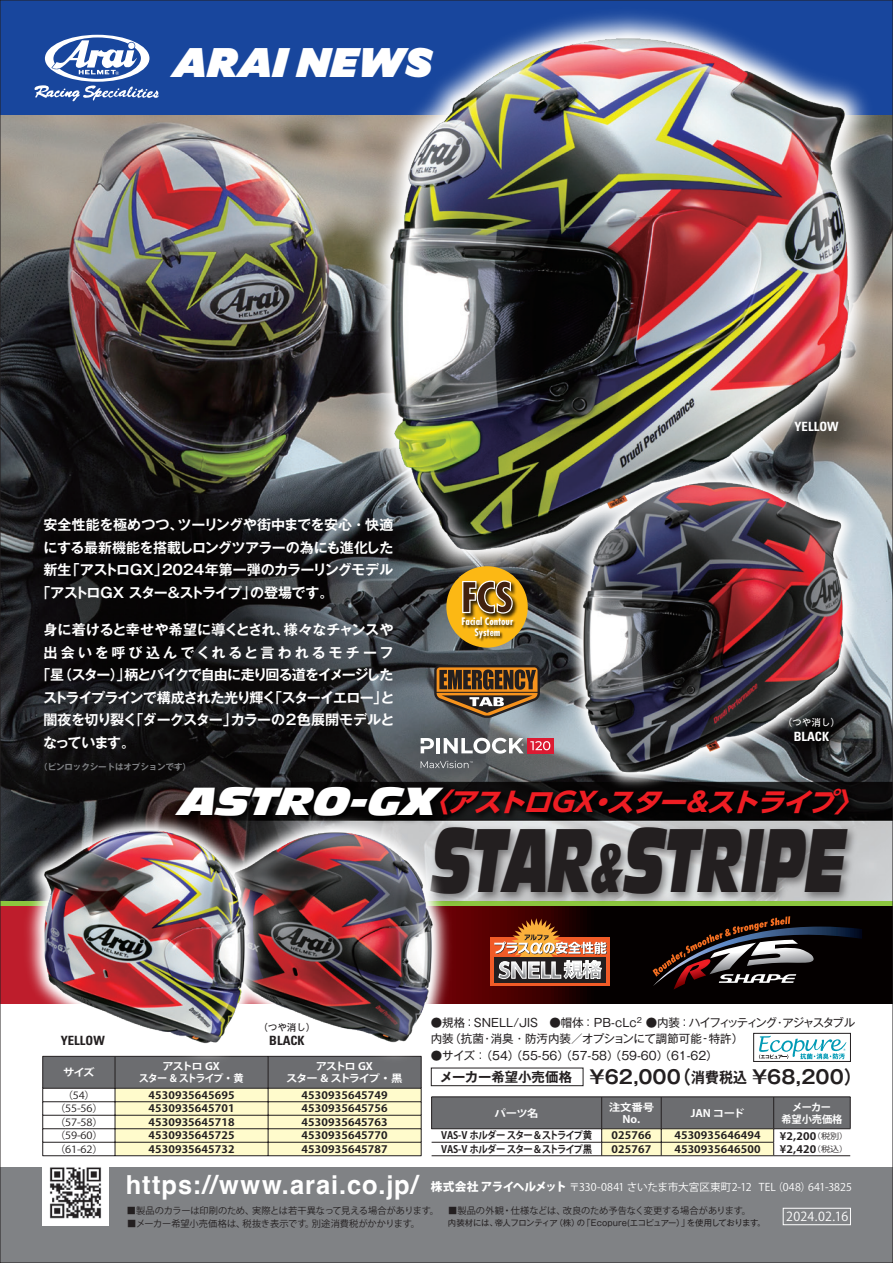
<style>
.page{position:relative;width:893px;height:1263px;background:#fff}
.page>*{position:absolute;margin:0;border:0;box-sizing:border-box;transform-origin:0 0}
.t1{font:italic 88.05px "Antique Olive Std Nord";color:#231f20;scale:.53 1}
.t2{font:italic 900 41.4px "Specter";color:#fff;scale:1.04 1}
.t3{font:italic 38.25px "Antique Olive Std Nord";color:#fff}
.t4{font:italic 700 26.4px "UD Shin Go Pro";color:#ee1d23;scale:1.05 1}
.t5{font:700 26.1px "Helvetica";letter-spacing:.04em;color:#fff}
.t6{font:700 18.6px "Gothic MB101 Pro De";color:#231f20}
.t7{font:700 14.1px "Gothic MB101 Pro De";letter-spacing:-.035em;color:#fff}
.t8{font:700 14.1px "Gothic MB101 Pro De";letter-spacing:-.09em;color:#fff}
.t9{font:700 14.1px "Gothic MB101 Pro De";letter-spacing:-.01em;color:#fff}
.t10{font:700 14.1px "Gothic MB101 Pro De";letter-spacing:-.065em;color:#fff}
.t11{font:700 14.1px "Gothic MB101 Pro De";letter-spacing:-.005em;color:#fff}
.t12{font:700 14.1px "Gothic MB101 Pro De";color:#fff}
.t13{font:700 14.1px "Gothic MB101 Pro De";letter-spacing:-.06em;color:#fff}
.t14{font:700 14.1px "Gothic MB101 Pro De";letter-spacing:.21em;color:#fff}
.t15{font:700 condensed 12.75px "Univers LT Std";color:#231f20}
.t16{font:700 condensed 12.75px "Univers LT Std";color:#fff}
.t17{font:12.45px "Koz Go Pro";letter-spacing:.015em;color:#fff}
.t18{font:11.4px/16.8px "Gothic MB101 Pro";color:#231f20}
.t19{font:700 11.4px/10.5px "Futura PT Cond";color:#fff;text-align:center}
.t20{font:10.65px "Koz Go Pro";color:#fff}
.t21{font:10.2px "Koz Go Pro Bold 90 pv RKSJ H";letter-spacing:.01em;color:#231f20;scale:1.11 1}
.t22{font:10.2px "Koz Go Pro Bold 90 pv RKSJ H";letter-spacing:-.09em;color:#231f20;scale:.92 1}
.t23{font:10.2px/12.1px "Koz Go Pro Bold 90 pv RKSJ H";letter-spacing:-.135em;color:#fff;text-align:center;scale:1.11 1}
.t24{font:10.2px/12.1px "Koz Go Pro Bold 90 pv RKSJ H";letter-spacing:-.09em;color:#fff;text-align:center;scale:1.11 1}
.t25{font:10.2px/12.1px "Koz Go Pro Bold 90 pv RKSJ H";letter-spacing:-.01em;color:#fff;text-align:center}
.t26{font:9.9px "Koz Go Pro Regular 90 pv RKSJ H";letter-spacing:-.01em;color:#231f20;scale:1.11 1}
.t27{font:700 9.6px "Futo Go B101 Pro";color:#231f20}
.t28{font:700 9.6px "Futo Go B101 Pro";color:#fff}
.t29{font:9.3px "Koz Go Pro";letter-spacing:-.01em;color:#231f20}
.t30{font:700 8.55px "Gothic MB101 Pro De";letter-spacing:-.01em;color:#808285}
.t31{font:8.4px "Gothic MB101 Pro";letter-spacing:-.04em;color:#231f20}
.s1{font-size:63.75px}
.s2{font-size:13.35px}
.s3{font-size:14.85px}
.s4{font-family:"Koz Go Pro Regular 90 pv RKSJ H";font-size:7.95px}
.s5{font-weight:800;font-size:11.7px}
</style>
<div class="page">
<img style="left:2px;top:115px;width:889px;height:1042px">
<svg style="left:42px;top:1067px;width:380px;height:89px;background:#ceccb2"></svg>
<hr style="left:43px;top:1155px;width:72px;height:1px;background:#231f20">
<hr style="left:115px;top:1155px;width:153px;height:1px;background:#231f20">
<hr style="left:268px;top:1155px;width:153px;height:1px;background:#231f20">
<hr style="left:42px;top:1056px;width:1px;height:32px;background:#231f20">
<hr style="left:43px;top:1088px;width:72px;height:1px;background:#231f20">
<hr style="left:115px;top:1056px;width:1px;height:32px;background:#231f20">
<hr style="left:431px;top:1097px;width:1px;height:31px;background:#231f20">
<hr style="left:431px;top:1096px;width:171px;height:1px;background:#231f20">
<hr style="left:602px;top:1096px;width:59px;height:1px;background:#231f20">
<hr style="left:661px;top:1096px;width:113px;height:1px;background:#231f20">
<hr style="left:850px;top:1097px;width:1px;height:31px;background:#231f20">
<hr style="left:774px;top:1096px;width:76px;height:1px;background:#231f20">
<hr style="left:431px;top:1128px;width:171px;height:1px;background:#231f20">
<svg style="left:432px;top:1097px;width:418px;height:59px"></svg>
<hr style="left:774px;top:1155px;width:76px;height:1px;background:#231f20">
<div style="left:0;top:1167px;width:893px;height:96px;background:#808285"></div>
<svg style="left:2px;top:905px;width:889px;height:99px;background:#2d0305"></svg>
<div style="left:0;top:0;width:893px;height:115px;background:#18469d"></div>
<svg style="left:34px;top:35px;width:125px;height:66px"></svg>
<hr style="left:0;top:901px;width:893px;height:4px;background:#8bc63e">
<img style="left:356px;top:13px;width:528px;height:571px">
<img style="left:373px;top:21px;width:493px;height:546px">
<img style="left:385px;top:33px;width:468px;height:521px">
<img style="left:563px;top:462px;width:301px;height:322px">
<img style="left:573px;top:473px;width:280px;height:309px">
<img style="left:580px;top:480px;width:266px;height:294px">
<img style="left:456px;top:832px;width:406px;height:96px">
<img style="left:270px;top:836px;width:186px;height:231px">
<img style="left:270px;top:836px;width:174px;height:215px">
<img style="left:270px;top:836px;width:165px;height:206px">
<img style="left:20px;top:806px;width:250px;height:261px">
<img style="left:34px;top:820px;width:222px;height:233px">
<img style="left:43px;top:829px;width:205px;height:216px">
<img style="left:43px;top:1167px;width:66px;height:58px">
<div style="left:783px;top:1208px;width:68px;height:17px;border:1px solid #fff"></div>
<svg style="left:490px;top:938px;width:120px;height:48px"></svg>
<div style="left:494px;top:957px;width:112px;height:25px;background:#231f20"></div>
<svg style="left:494px;top:918px;width:113px;height:61px"></svg>
<svg style="left:652px;top:916px;width:210px;height:73px;background:#2e2526"></svg>
<div style="left:431px;top:1067px;width:152px;height:19px;border:1px solid #231f20"></div>
<div style="left:753px;top:1033px;width:98px;height:29px;background:#fff;border:1px solid #231f20"></div>
<svg style="left:759px;top:1036px;width:87px;height:23px"></svg>
<img style="left:168px;top:775px;width:288px;height:61px">
<img style="left:413px;top:784px;width:466px;height:48px">
<div style="left:446px;top:566px;width:82px;height:82px;background:#fcb814;border-radius:50%"></div>
<img style="left:513px;top:578px;width:7px;height:36px">
<img style="left:460px;top:614px;width:58px;height:29px">
<svg style="left:462px;top:580px;width:51px;height:34px;background:#8e7041"></svg>
<svg style="left:433px;top:664px;width:108px;height:56px;background:#765b3d"></svg>
<div style="left:527px;top:738px;width:26px;height:15px;background:#dc1a32"></div>
<hr style="left:436px;top:738px;width:4px;height:15px;background:#fff">
<svg style="left:421px;top:738px;width:13px;height:15px"></svg>
<svg style="left:444px;top:738px;width:80px;height:16px"></svg>
<svg style="left:530px;top:741px;width:20px;height:9px"></svg>
<svg style="left:421px;top:761px;width:52px;height:7px"></svg>
<h2 class="t2" style="left:173px;top:34px;width:251px">ARAI NEWS</h2>
<h3 class="t11" style="left:43px;top:513px;width:351px">安全性能を極めつつ、ツーリングや街中までを安心・快適</h3>
<h3 class="t7" style="left:43px;top:536px;width:352px">にする最新機能を搭載しロングツアラーの為にも進化した</h3>
<h3 class="t9" style="left:44px;top:558px;width:351px">新生「アストロGX」2024年第一弾のカラーリングモデル</h3>
<h3 class="t13" style="left:36px;top:581px;width:298px">「アストロGX スター＆ストライプ」の登場です。</h3>
<h3 class="t12" style="left:43px;top:618px;width:351px">身に着けると幸せや希望に導くとされ、様々なチャンスや</h3>
<h3 class="t14" style="left:43px;top:641px;width:352px">出会いを呼び込んでくれると言われるモチーフ</h3>
<h3 class="t8" style="left:36px;top:663px;width:359px">「星（スター）」柄とバイクで自由に走り回る道をイメージした</h3>
<h3 class="t10" style="left:43px;top:686px;width:353px">ストライプラインで構成された光り輝く「スターイエロー」と</h3>
<h3 class="t7" style="left:43px;top:708px;width:352px">闇夜を切り裂く「ダークスター」カラーの2色展開モデルと</h3>
<h3 class="t7" style="left:43px;top:731px;width:93px">なっています。</h3>
<p class="t30" style="left:39px;top:760px;width:153px">（ピンロックシートはオプションです）</p>
<p class="t19" style="left:462px;top:616px;width:53px">Facial Contour<br>System</p>
<p class="t16" style="left:794px;top:419px;width:45px">YELLOW</p>
<p class="t28" style="left:782px;top:715px;width:59px">（つや消し）</p>
<p class="t16" style="left:794px;top:728px;width:37px">BLACK</p>
<h3 class="t3" style="left:179px;top:776px;width:260px">ASTRO-GX</h3>
<h3 class="t4" style="left:421px;top:780px;width:433px">〈アストロGX・スター&amp;ストライプ〉</h3>
<h1 class="t1" style="left:432px;top:804px;width:782px">STAR<span class="s1">&amp;</span>STRIPE</h1>
<p class="t15" style="left:61px;top:1033px;width:45px">YELLOW</p>
<p class="t27" style="left:258px;top:1020px;width:59px">（つや消し）</p>
<p class="t15" style="left:269px;top:1033px;width:37px">BLACK</p>
<p class="t24" style="left:63px;top:1067px;width:30px">サイズ</p>
<p class="t23" style="left:139px;top:1061px;width:96px">アストロ GX<br>スター &amp; ストライプ・黄</p>
<p class="t23" style="left:286px;top:1061px;width:106px">アストロ GX<br>スター &amp; ストライプ・黒</p>
<p class="t26" style="left:62px;top:1089px;width:32px">（54）</p>
<p class="t21" style="left:148px;top:1088px;width:79px">4530935645695</p>
<p class="t21" style="left:302px;top:1088px;width:79px">4530935645749</p>
<p class="t26" style="left:54px;top:1102px;width:46px">（55-56）</p>
<p class="t21" style="left:148px;top:1102px;width:79px">4530935645701</p>
<p class="t21" style="left:302px;top:1102px;width:79px">4530935645756</p>
<p class="t26" style="left:54px;top:1116px;width:46px">（57-58）</p>
<p class="t21" style="left:148px;top:1115px;width:79px">4530935645718</p>
<p class="t21" style="left:302px;top:1115px;width:79px">4530935645763</p>
<p class="t26" style="left:54px;top:1129px;width:46px">（59-60）</p>
<p class="t21" style="left:148px;top:1129px;width:79px">4530935645725</p>
<p class="t21" style="left:302px;top:1129px;width:79px">4530935645770</p>
<p class="t26" style="left:54px;top:1143px;width:46px">（61-62）</p>
<p class="t21" style="left:148px;top:1142px;width:79px">4530935645732</p>
<p class="t21" style="left:302px;top:1142px;width:79px">4530935645787</p>
<p class="t18" style="left:431px;top:1012px;width:426px">●規格：SNELL/JIS　●帽体：PB-cLc<sup>2</sup> ●内装：ハイフィッティング・アジャスタブル内装（抗菌・消臭・防汚内装／オプションにて調節可能‐特許）</p>
<p class="t18" style="left:431px;top:1046px;width:288px">●サイズ：（54）（55-56）（57-58）（59-60）（61-62）</p>
<h3 class="t6" style="left:440px;top:1061px;width:424px"><span class="s2">メーカー希望小売価格</span> ¥62,000（<span class="s3">消費税込</span> ¥68,200）</h3>
<p class="t24" style="left:495px;top:1107px;width:41px">パーツ名</p>
<p class="t24" style="left:609px;top:1101px;width:42px">注文番号<br>No.</p>
<p class="t24" style="left:691px;top:1107px;width:50px">JAN コード</p>
<p class="t25" style="left:781px;top:1101px;width:63px">メーカー<br>希望小売価格</p>
<p class="t22" style="left:441px;top:1129px;width:166px">VAS-V ホルダー スター＆ストライプ黄</p>
<p class="t21" style="left:612px;top:1129px;width:37px">025766</p>
<p class="t21" style="left:674px;top:1129px;width:79px">4530935646494</p>
<p class="t21" style="left:780px;top:1129px;width:63px">¥2,200<span class="s4">（税別）</span></p>
<p class="t22" style="left:441px;top:1142px;width:166px">VAS-V ホルダー スター＆ストライプ黒</p>
<p class="t21" style="left:612px;top:1142px;width:37px">025767</p>
<p class="t21" style="left:674px;top:1142px;width:79px">4530935646500</p>
<p class="t21" style="left:780px;top:1142px;width:63px">¥2,420<span class="s4">（税込）</span></p>
<h3 class="t5" style="left:126px;top:1169px;width:294px">https://www.arai.co.jp/</h3>
<p class="t20" style="left:431px;top:1180px;width:422px"><span class="s5">株式会社 アライヘルメット</span>〒330-0841 さいたま市大宮区東町2-12 TEL（048）641-3825</p>
<p class="t29" style="left:127px;top:1204px;width:626px">■製品のカラーは印刷のため、実際とは若干異なって見える場合があります。　■製品の外観・仕様などは、改良のため予告なく変更する場合があります。</p>
<p class="t29" style="left:127px;top:1217px;width:304px">■メーカー希望小売価格は、税抜き表示です。別途消費税がかかります。　</p>
<p class="t17" style="left:786px;top:1208px;width:64px">2024.02.16</p>
<p class="t31" style="left:448px;top:1216px;width:319px">内装材には、帝人フロンティア（株）の「Ecopure(エコピュアー）」を使用しております。</p>
</div>
